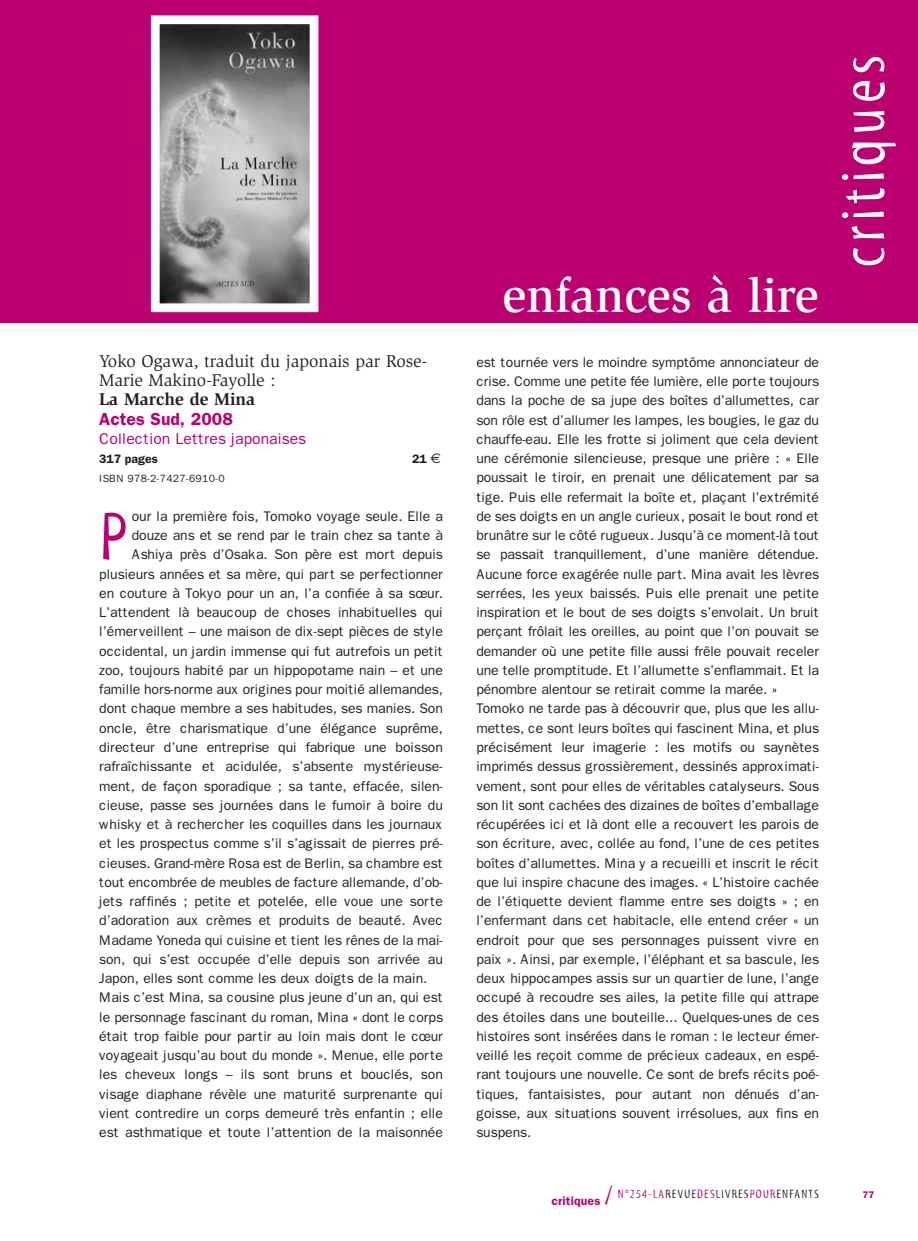
<style>
.page{position:relative;width:918px;height:1241px;background:#fff}
.page>*{position:absolute;margin:0;border:0;box-sizing:border-box;transform-origin:0 0}
.t1{font:68.95px "Myriad Tilt";color:#bb016f}
.t2{font:63px "Myriad Tilt";letter-spacing:.08em;color:#fff}
.t3{font:500 49px "Slimbach";color:#fff}
.t4{font:17.5px/19.2px "Slimbach";color:#231f20}
.t5{font:700 17.5px "Slimbach";color:#231f20}
.t6{font:600 17.5px "Franklin Gothic";color:#bb016f}
.t7{font:15.75px "Franklin Gothic";color:#bb016f}
.t8{font:14px/19.2px "Franklin Gothic";letter-spacing:-.005em;color:#231f20}
.t9{font:12.25px "Myriad Tilt";letter-spacing:.1em;color:#231f20}
.t10{font:600 12.25px "Franklin Gothic";color:#231f20}
.t11{font:10.5px "Franklin Gothic";letter-spacing:.03em;color:#231f20}
.t12{font:600 9.62px "Franklin Gothic";color:#bb016f}
.s1{font-family:"Euro Sans";font-weight:400;font-size:14px}
.s2{font-family:"Franklin Gothic";font-weight:600;color:#bb016f}
.s3{font-size:26.25px;color:#bb016f}
.s4{color:#bb016f}
</style>
<div class="page">
<div style="left:0;top:0;width:918px;height:322px;background:#bb016f"></div>
<img style="left:161px;top:25px;width:147px;height:277px">
<div style="left:151px;top:15px;width:167px;height:297px;border:9px solid #fff"></div>
<p class="t4" style="left:99px;top:352px;width:329px">Yoko Ogawa, traduit du japonais par Rose-<br>Marie Makino-Fayolle :</p>
<p class="t5" style="left:99px;top:392px;width:158px">La Marche de Mina</p>
<p class="t6" style="left:99px;top:408px;width:135px">Actes Sud, 2008</p>
<p class="t7" style="left:99px;top:429px;width:208px">Collection Lettres japonaises</p>
<p class="t10" style="left:99px;top:451px;width:60px">317 pages</p>
<p class="t10" style="left:412px;top:451px;width:30px">21 <span class="s1">€</span></p>
<p class="t11" style="left:99px;top:472px;width:127px">ISBN 978-2-7427-6910-0</p>
<h1 class="t1" style="left:99px;top:511px;width:30px">P</h1>
<p class="t8" style="left:132px;top:506px;width:312px">our la première fois, Tomoko voyage seule. Elle a</p>
<p class="t8" style="left:132px;top:525px;width:312px">douze ans et se rend par le train chez sa tante à</p>
<p class="t8" style="left:132px;top:545px;width:312px">Ashiya près d’Osaka. Son père est mort depuis</p>
<p class="t8" style="left:99px;top:564px;width:345px">plusieurs années et sa mère, qui part se perfectionner</p>
<p class="t8" style="left:99px;top:583px;width:345px">en couture à Tokyo pour un an, l’a confiée à sa sœur.</p>
<p class="t8" style="left:99px;top:602px;width:345px">L’attendent là beaucoup de choses inhabituelles qui</p>
<p class="t8" style="left:99px;top:622px;width:345px">l’émerveillent – une maison de dix-sept pièces de style</p>
<p class="t8" style="left:99px;top:641px;width:345px">occidental, un jardin immense qui fut autrefois un petit</p>
<p class="t8" style="left:99px;top:660px;width:345px">zoo, toujours habité par un hippopotame nain – et une</p>
<p class="t8" style="left:99px;top:679px;width:345px">famille hors-norme aux origines pour moitié allemandes,</p>
<p class="t8" style="left:99px;top:699px;width:345px">dont chaque membre a ses habitudes, ses manies. Son</p>
<p class="t8" style="left:99px;top:718px;width:345px">oncle, être charismatique d’une élégance suprême,</p>
<p class="t8" style="left:99px;top:737px;width:345px">directeur d’une entreprise qui fabrique une boisson</p>
<p class="t8" style="left:99px;top:756px;width:345px">rafraîchissante et acidulée, s’absente mystérieuse-</p>
<p class="t8" style="left:99px;top:776px;width:345px">ment, de façon sporadique ; sa tante, effacée, silen-</p>
<p class="t8" style="left:99px;top:795px;width:345px">cieuse, passe ses journées dans le fumoir à boire du</p>
<p class="t8" style="left:99px;top:814px;width:345px">whisky et à rechercher les coquilles dans les journaux</p>
<p class="t8" style="left:99px;top:833px;width:345px">et les prospectus comme s’il s’agissait de pierres pré-</p>
<p class="t8" style="left:99px;top:853px;width:345px">cieuses. Grand-mère Rosa est de Berlin, sa chambre est</p>
<p class="t8" style="left:99px;top:872px;width:345px">tout encombrée de meubles de facture allemande, d’ob-</p>
<p class="t8" style="left:99px;top:891px;width:345px">jets raffinés ; petite et potelée, elle voue une sorte</p>
<p class="t8" style="left:99px;top:910px;width:345px">d’adoration aux crèmes et produits de beauté. Avec</p>
<p class="t8" style="left:99px;top:930px;width:345px">Madame Yoneda qui cuisine et tient les rênes de la mai-</p>
<p class="t8" style="left:99px;top:949px;width:345px">son, qui s’est occupée d’elle depuis son arrivée au</p>
<p class="t8" style="left:99px;top:968px;width:330px">Japon, elles sont comme les deux doigts de la main.</p>
<p class="t8" style="left:99px;top:987px;width:345px">Mais c’est Mina, sa cousine plus jeune d’un an, qui est</p>
<p class="t8" style="left:99px;top:1007px;width:345px">le personnage fascinant du roman, Mina « dont le corps</p>
<p class="t8" style="left:99px;top:1026px;width:345px">était trop faible pour partir au loin mais dont le cœur</p>
<p class="t8" style="left:99px;top:1045px;width:345px">voyageait jusqu’au bout du monde ». Menue, elle porte</p>
<p class="t8" style="left:99px;top:1064px;width:345px">les cheveux longs – ils sont bruns et bouclés, son</p>
<p class="t8" style="left:99px;top:1084px;width:345px">visage diaphane révèle une maturité surprenante qui</p>
<p class="t8" style="left:99px;top:1103px;width:345px">vient contredire un corps demeuré très enfantin ; elle</p>
<p class="t8" style="left:99px;top:1122px;width:345px">est asthmatique et toute l’attention de la maisonnée</p>
<h3 class="t3" style="left:503px;top:276px;width:317px">enfances à lire</h3>
<p class="t8" style="left:476px;top:352px;width:344px">est tournée vers le moindre symptôme annonciateur de crise. Comme une petite fée lumière, elle porte toujours dans la poche de sa jupe des boîtes d’allumettes, car son rôle est d’allumer les lampes, les bougies, le gaz du chauffe-eau. Elle les frotte si joliment que cela devient une cérémonie silencieuse, presque une prière : « Elle poussait le tiroir, en prenait une délicatement par sa tige. Puis elle refermait la boîte et, plaçant l’extrémité de ses doigts en un angle curieux, posait le bout rond et brunâtre sur le côté rugueux. Jusqu’à ce moment-là tout se passait tranquillement, d’une manière détendue.<br>Aucune force exagérée nulle part. Mina avait les lèvres serrées, les yeux baissés. Puis elle prenait une petite inspiration et le bout de ses doigts s’envolait. Un bruit perçant frôlait les oreilles, au point que l’on pouvait se demander où une petite fille aussi frêle pouvait receler une telle promptitude. Et l’allumette s’enflammait. Et la pénombre alentour se retirait comme la marée. » Tomoko ne tarde pas à découvrir que, plus que les allu&shy;mettes, ce sont leurs boîtes qui fascinent Mina, et plus précisément leur imagerie : les motifs ou saynètes imprimés dessus grossièrement, dessinés approximati&shy;vement, sont pour elles de véritables catalyseurs. Sous son lit sont cachées des dizaines de boîtes d’emballage récupérées ici et là dont elle a recouvert les parois de son écriture, avec, collée au fond, l’une de ces petites boîtes d’allumettes. Mina y a recueilli et inscrit le récit que lui inspire chacune des images. « L’histoire cachée de l’étiquette devient flamme entre ses doigts » ; en l’enfermant dans cet habitacle, elle entend créer « un endroit pour que ses personnages puissent vivre en paix ». Ainsi, par exemple, l’éléphant et sa bascule, les deux hippocampes assis sur un quartier de lune, l’ange occupé à recoudre ses ailes, la petite fille qui attrape des étoiles dans une bouteille... Quelques-unes de ces histoires sont insérées dans le roman : le lecteur émer&shy;veillé les reçoit comme de précieux cadeaux, en espé&shy;rant toujours une nouvelle. Ce sont de brefs récits poé&shy;tiques, fantaisistes, pour autant non dénués d’an&shy;goisse, aux situations souvent irrésolues, aux fins en suspens.</p>
<p class="t9" style="left:551px;top:1189px;width:269px"><span class="s2">critiques</span> <span class="s3">/</span> <span class="s4">N°254-LA</span>REVUE<span class="s4">DES</span>LIVRES<span class="s4">POUR</span>ENFANTS</p>
<h2 class="t2" style="left:840px;top:267px;width:214px;rotate:-90deg">critiques</h2>
<p class="t12" style="left:862px;top:1188px;width:13px">77</p>
</div>
